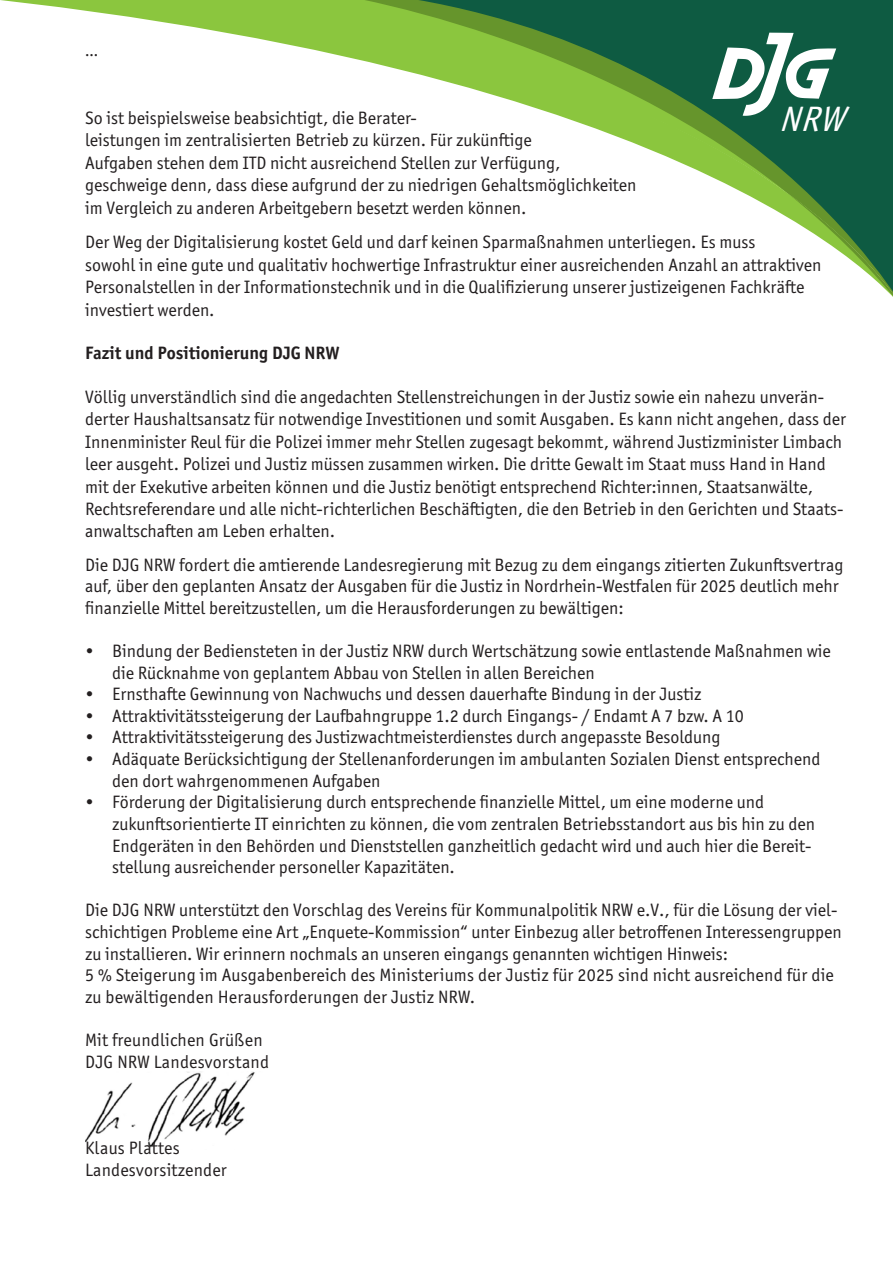
<style>
.page{position:relative;width:893px;height:1263px;background:#fff}
.page>*{position:absolute;margin:0;border:0;box-sizing:border-box;transform-origin:0 0}
.t1{font:italic 35.4px "Officina Sans ITC Pro";color:#fff}
.t2{font:18px/21.6px "Officina Sans ITC Pro";color:#231f20}
.t3{font:700 18px "Officina Sans ITC Pro";color:#231f20}
.t4{font:18px "Meta Pro Cond Norm";color:#231f20}
</style>
<div class="page">
<svg style="left:0;top:0;width:291px;height:46px"></svg>
<svg style="left:299px;top:0;width:594px;height:297px"></svg>
<svg style="left:712px;top:33px;width:124px;height:83px"></svg>
<img style="left:85px;top:1071px;width:170px;height:77px">
<p class="t4" style="left:85px;top:37px;width:15px">...</p>
<p class="t1" style="left:779px;top:98px;width:78px">NRW</p>
<p class="t2" style="left:85px;top:106px;width:553px;line-height:22.5px">So ist beispielsweise beabsichtigt, die Berater-<br>leistungen im zentralisierten Betrieb zu kürzen. Für zukünftige<br>Aufgaben stehen dem ITD nicht ausreichend Stellen zur Verfügung, geschweige denn, dass diese aufgrund der zu niedrigen Gehaltsmöglichkeiten im Vergleich zu anderen Arbeitgebern besetzt werden können.</p>
<p class="t2" style="left:85px;top:231px;width:738px;line-height:22.5px">Der Weg der Digitalisierung kostet Geld und darf keinen Sparmaßnahmen unterliegen. Es muss<br>sowohl in eine gute und qualitativ hochwertige Infrastruktur einer ausreichenden Anzahl an attraktiven Personalstellen in der Informationstechnik und in die Qualifizierung unserer justizeigenen Fachkräfte investiert werden.</p>
<p class="t3" style="left:85px;top:341px;width:256px">Fazit und Positionierung DJG NRW</p>
<p class="t2" style="left:85px;top:386px;width:763px;line-height:22.4px">Völlig unverständlich sind die angedachten Stellenstreichungen in der Justiz sowie ein nahezu unverän&shy;derter Haushaltsansatz für notwendige Investitionen und somit Ausgaben. Es kann nicht angehen, dass der Innenminister Reul für die Polizei immer mehr Stellen zugesagt bekommt, während Justizminister Limbach leer ausgeht. Polizei und Justiz müssen zusammen wirken. Die dritte Gewalt im Staat muss Hand in Hand mit der Exekutive arbeiten können und die Justiz benötigt entsprechend Richter:innen, Staatsanwälte, Rechtsreferendare und alle nicht-richterlichen Beschäftigten, die den Betrieb in den Gerichten und Staats&shy;anwaltschaften am Leben erhalten.</p>
<p class="t2" style="left:85px;top:554px;width:760px">Die DJG NRW fordert die amtierende Landesregierung mit Bezug zu dem eingangs zitierten Zukunftsvertrag auf, über den geplanten Ansatz der Ausgaben für die Justiz in Nordrhein-Westfalen für 2025 deutlich mehr finanzielle Mittel bereitzustellen, um die Herausforderungen zu bewältigen:</p>
<p class="t2" style="left:112px;top:640px;width:720px;text-indent:-27px">• Bindung der Bediensteten in der Justiz NRW durch Wertschätzung sowie entlastende Maßnahmen wie die Rücknahme von geplantem Abbau von Stellen in allen Bereichen</p>
<p class="t2" style="left:85px;top:683px;width:618px">• Ernsthafte Gewinnung von Nachwuchs und dessen dauerhafte Bindung in der Justiz</p>
<p class="t2" style="left:85px;top:705px;width:660px">• Attraktivitätssteigerung der Laufbahngruppe 1.2 durch Eingangs- / Endamt A 7 bzw. A 10</p>
<p class="t2" style="left:85px;top:726px;width:637px">• Attraktivitätssteigerung des Justizwachtmeisterdienstes durch angepasste Besoldung</p>
<p class="t2" style="left:112px;top:748px;width:710px;text-indent:-27px">• Adäquate Berücksichtigung der Stellenanforderungen im ambulanten Sozialen Dienst entsprechend den dort wahrgenommenen Aufgaben</p>
<p class="t2" style="left:112px;top:791px;width:705px;text-indent:-27px">• Förderung der Digitalisierung durch entsprechende finanzielle Mittel, um eine moderne und zukunftsorientierte IT einrichten zu können, die vom zentralen Betriebsstandort aus bis hin zu den Endgeräten in den Behörden und Dienststellen ganzheitlich gedacht wird und auch hier die Bereit&shy;stellung ausreichender personeller Kapazitäten.</p>
<p class="t2" style="left:85px;top:899px;width:758px">Die DJG NRW unterstützt den Vorschlag des Vereins für Kommunalpolitik NRW e.V., für die Lösung der viel&shy;schichtigen Probleme eine Art „Enquete-Kommission“ unter Einbezug aller betroffenen Interessengruppen zu installieren. Wir erinnern nochmals an unseren eingangs genannten wichtigen Hinweis:<br>5 % Steigerung im Ausgabenbereich des Ministeriums der Justiz für 2025 sind nicht ausreichend für die zu bewältigenden Herausforderungen der Justiz NRW.</p>
<p class="t2" style="left:85px;top:1029px;width:179px">Mit freundlichen Grüßen</p>
<p class="t2" style="left:85px;top:1050px;width:186px">DJG NRW Landesvorstand</p>
<p class="t2" style="left:85px;top:1137px;width:96px">Klaus Plattes</p>
<p class="t2" style="left:85px;top:1158px;width:143px">Landesvorsitzender</p>
</div>
